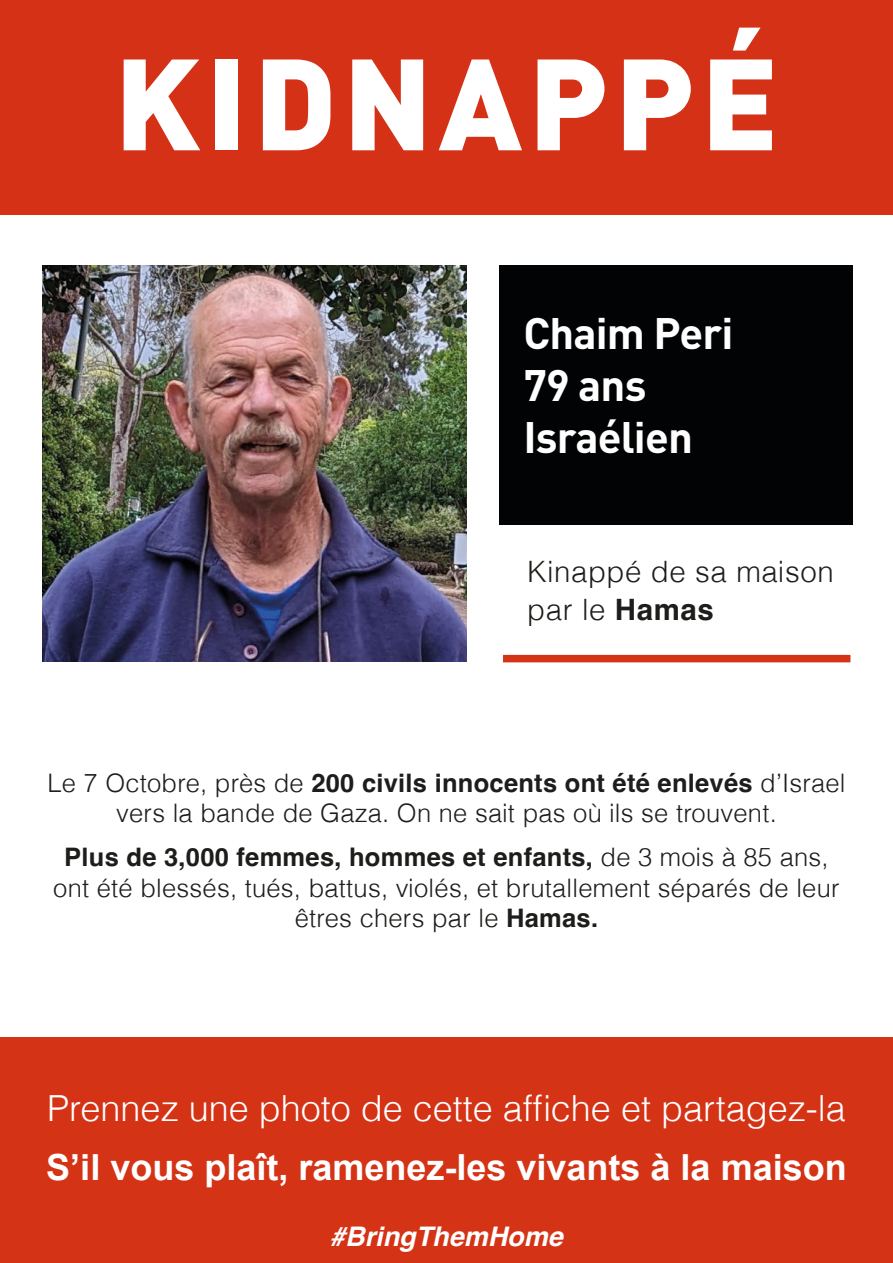
<style>
.page{position:relative;width:893px;height:1263px;background:#fff}
.page>*{position:absolute;margin:0;border:0;box-sizing:border-box;transform-origin:0 0}
.t1{font:127.5px "DIN Black Alternate";letter-spacing:.05em;color:#fff}
.t2{font:900 122.7px "Arial";color:#fff}
.t3{font:700 52.5px "DIN";color:#fff}
.t4{font:700 50.55px "Arial";color:#fff}
.t5{font:700 43.5px/52.2px "DIN";letter-spacing:-.02em;color:#fff}
.t6{font:300 36px "Helvetica";color:#fff}
.t7{font:700 36px "Arial";color:#fff}
.t8{font:300 29.4px/38px "Helvetica";letter-spacing:.02em;color:#1d1d1b}
.t9{font:italic 700 27px "Helvetica";color:#fff}
.t10{font:300 25.5px/30.6px "Helvetica";letter-spacing:.01em;color:#1d1d1b;text-align:center}
.s1{font-weight:700}
</style>
<div class="page">
<div style="left:0;top:1037px;width:893px;height:226px;background:#d53316"></div>
<div style="left:503px;top:655px;width:347px;height:7px;background:#d53316"></div>
<img style="left:43px;top:266px;width:423px;height:395px">
<div style="left:0;top:0;width:893px;height:214px;background:#d53116"></div>
<div style="left:500px;top:266px;width:353px;height:259px;background:#020304"></div>
<h1 class="t1" style="left:114px;top:19px;width:666px">KIDNAPPƒ</h1>
<h2 class="t2" style="left:712px;top:18px;width:90px">È</h2>
<h2 class="t2" style="left:92px;top:18px;width:104px">K</h2>
<h3 class="t4" style="left:527px;top:301px;width:266px">Chaim Peri</h3>
<h3 class="t5" style="left:524px;top:305px;width:211px">Chaim Peri<br>79 ans<br>Israélien</h3>
<h3 class="t3" style="left:528px;top:369px;width:150px">79 ans</h3>
<h3 class="t4" style="left:527px;top:422px;width:148px">Israeli</h3>
<p class="t8" style="left:527px;top:550px;width:308px">Kinappé de sa maison par le <span class="s1">Hamas</span></p>
<p class="t10" style="left:47px;top:765px;width:800px">Le 7 Octobre, près de <span class="s1">200 civils innocents ont été enlevés</span> d’Israel vers la bande de Gaza. On ne sait pas où ils se trouvent.</p>
<p class="t10" style="left:53px;top:840px;width:788px"><span class="s1">Plus de 3,000 femmes, hommes et enfants,</span> de 3 mois à 85 ans, ont été blessés, tués, battus, violés, et brutallement séparés de leur êtres chers par le <span class="s1">Hamas.</span></p>
<h3 class="t6" style="left:47px;top:1077px;width:800px">Prennez une photo de cette affiche et partagez-la</h3>
<h3 class="t7" style="left:46px;top:1144px;width:802px">S’il vous plaît, ramenez-les vivants à la maison</h3>
<p class="t9" style="left:330px;top:1220px;width:234px">#BringThemHome</p>
</div>
